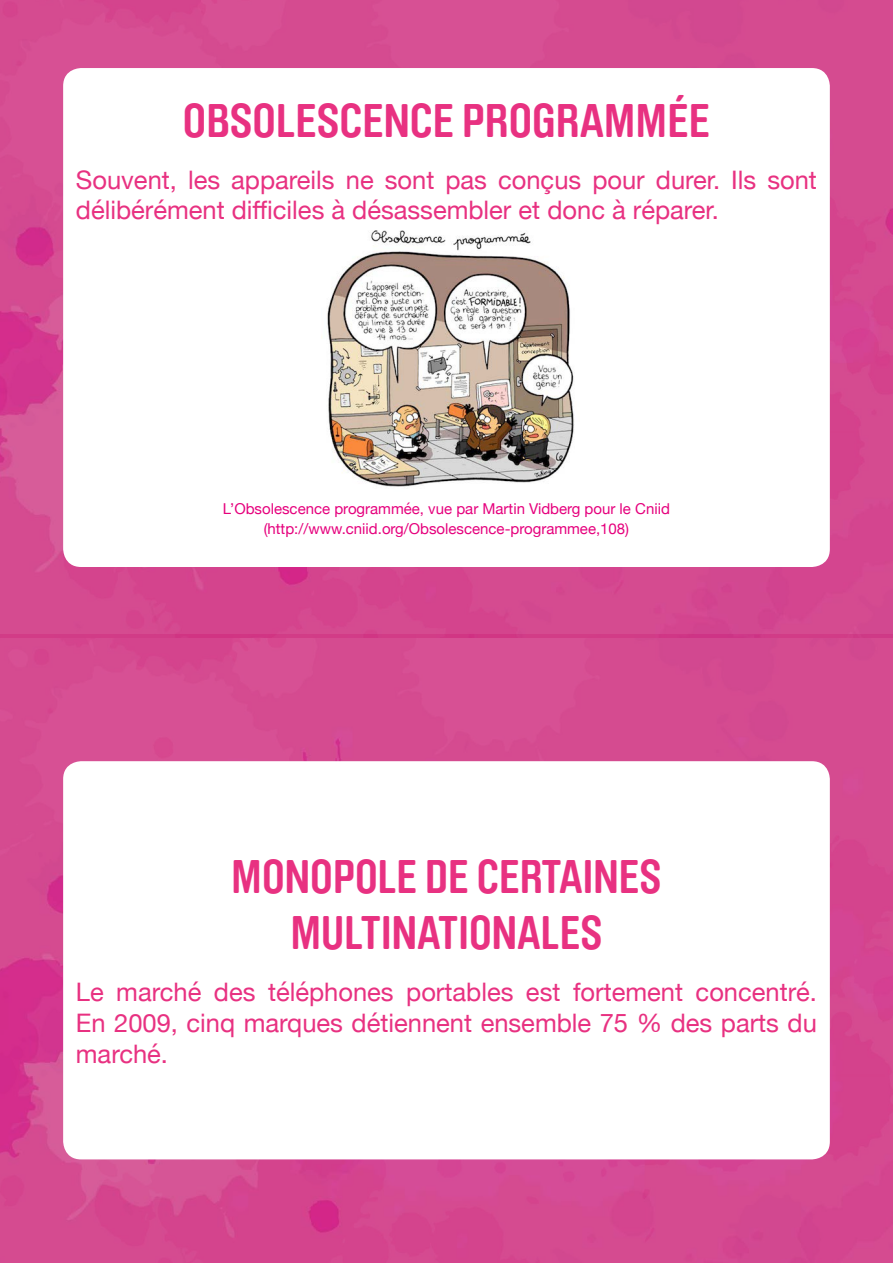
<style>
.page{position:relative;width:893px;height:1263px;background:#fff}
.page>*{position:absolute;margin:0;border:0;box-sizing:border-box;transform-origin:0 0}
.t1{font:700 46.5px/55.8px "Brauer Neue";color:#e83181;text-align:center}
.t2{font:25.5px/30.6px "Helvetica Neue";color:#e83181}
.t3{font:15px/19.5px "Helvetica Neue";color:#e6007d;text-align:center}
</style>
<div class="page">
<img style="left:0;top:638px;width:893px;height:625px">
<img style="left:0;top:0;width:893px;height:638px">
<div style="left:63px;top:68px;width:767px;height:499px;background:#fff;border-radius:18px"></div>
<div style="left:63px;top:761px;width:767px;height:398px;background:#fff;border-radius:18px"></div>
<img style="left:327px;top:230px;width:247px;height:257px">
<h1 class="t1" style="left:183px;top:93px;width:529px">OBSOLESCENCE PROGRAMMÉE</h1>
<p class="t2" style="left:76px;top:166px;width:743px">Souvent, les appareils ne sont pas conçus pour durer. Ils sont délibérément difficiles à désassembler et donc à réparer.</p>
<p class="t3" style="left:223px;top:500px;width:448px">L’Obsolescence programmée, vue par Martin Vidberg pour le Cniid (http://www.cniid.org/Obsolescence-programmee,108)</p>
<h1 class="t1" style="left:231px;top:850px;width:432px">MONOPOLE DE CERTAINES<br>MULTINATIONALES</h1>
<p class="t2" style="left:76px;top:978px;width:743px;text-align:justify">Le marché des téléphones portables est fortement concentré.<br>En 2009, cinq marques détiennent ensemble 75 % des parts du marché.</p>
</div>
